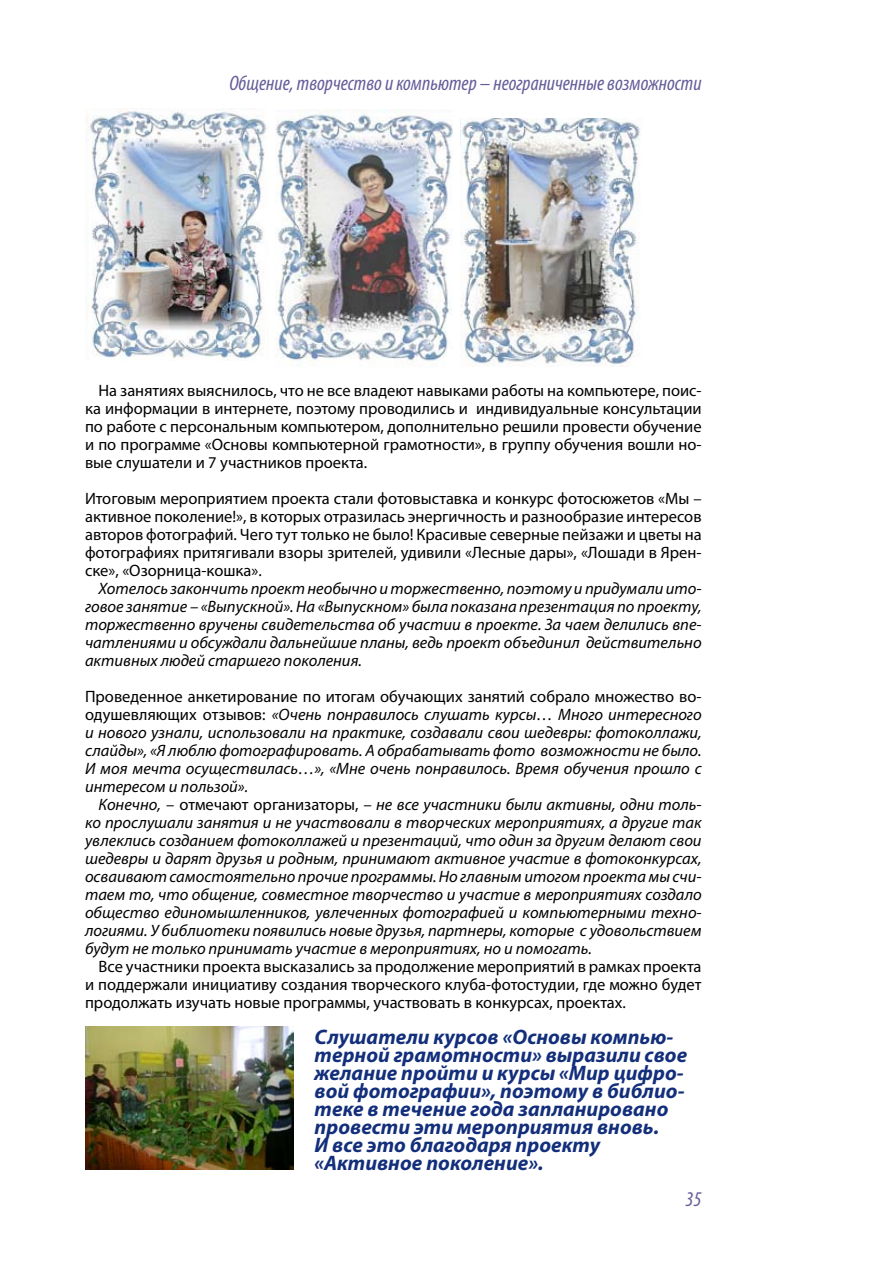
<style>
.page{position:relative;width:893px;height:1263px;background:#fff}
.page>*{position:absolute;margin:0;border:0;box-sizing:border-box;transform-origin:0 0}
.t1{font:italic 700 21px/18px "Myriad Pro";color:#132f7b}
.t2{font:italic condensed 21px "Myriad Pro";color:#655d99}
.t3{font:italic 16.5px/18px "Myriad Pro";color:#000;text-align:justify}
.t4{font:16.5px/18px "Myriad Pro";color:#000;text-align:justify}
.s1{font-style:normal}
</style>
<div class="page">
<img style="left:85px;top:108px;width:182px;height:252px">
<img style="left:275px;top:109px;width:178px;height:257px">
<img style="left:460px;top:118px;width:180px;height:249px">
<img style="left:85px;top:1026px;width:208px;height:143px">
<p class="t2" style="left:229px;top:70px;width:474px">Общение, творчество и компьютер – неограниченные возможности</p>
<p class="t4" style="left:85px;top:381px;width:618px;text-indent:13px">На занятиях выяснилось, что не все владеют навыками работы на компьютере, поис&shy;ка информации в интернете, поэтому проводились и индивидуальные консультации по работе с персональным компьютером, дополнительно решили провести обучение и по программе «Основы компьютерной грамотности», в группу обучения вошли но&shy;вые слушатели и 7 участников проекта.</p>
<p class="t4" style="left:85px;top:489px;width:618px">Итоговым мероприятием проекта стали фотовыставка и конкурс фотосюжетов «Мы – активное поколение!», в которых отразилась энергичность и разнообразие интересов авторов фотографий. Чего тут только не было! Красивые северные пейзажи и цветы на фотографиях притягивали взоры зрителей, удивили «Лесные дары», «Лошади в Ярен&shy;ске», «Озорница-кошка».</p>
<p class="t3" style="left:85px;top:579px;width:618px;text-indent:13px">Хотелось закончить проект необычно и торжественно, поэтому и придумали ито&shy;говое занятие – «Выпускной». На «Выпускном» была показана презентация по проекту, торжественно вручены свидетельства об участии в проекте. За чаем делились впе&shy;чатлениями и обсуждали дальнейшие планы, ведь проект объединил действительно активных людей старшего поколения.</p>
<p class="t3" style="left:85px;top:687px;width:618px"><span class="s1">Проведенное анкетирование по итогам обучающих занятий собрало множество во&shy;одушевляющих отзывов:</span> «Очень понравилось слушать курсы… Много интересного и нового узнали, использовали на практике, создавали свои шедевры: фотоколлажи, слайды», «Я люблю фотографировать. А обрабатывать фото возможности не было.<br>И моя мечта осуществилась…», «Мне очень понравилось. Время обучения прошло с интересом и пользой».</p>
<p class="t3" style="left:85px;top:795px;width:618px;text-indent:13px">Конечно, <span class="s1">– отмечают организаторы,</span> – не все участники были активны, одни толь&shy;ко прослушали занятия и не участвовали в творческих мероприятиях, а другие так увлеклись созданием фотоколлажей и презентаций, что один за другим делают свои шедевры и дарят друзья и родным, принимают активное участие в фотоконкурсах, осваивают самостоятельно прочие программы. Но главным итогом проекта мы счи&shy;таем то, что общение, совместное творчество и участие в мероприятиях создало общество единомышленников, увлеченных фотографией и компьютерными техно&shy;логиями. У библиотеки появились новые друзья, партнеры, которые с удовольствием будут не только принимать участие в мероприятиях, но и помогать.</p>
<p class="t4" style="left:85px;top:957px;width:618px;text-indent:13px">Все участники проекта высказались за продолжение мероприятий в рамках проекта и поддержали инициативу создания творческого клуба-фотостудии, где можно будет продолжать изучать новые программы, участвовать в конкурсах, проектах.</p>
<p class="t1" style="left:315px;top:1027px;width:374px">Слушатели курсов «Основы компью&shy;терной грамотности» выразили свое желание пройти и курсы «Мир цифро&shy;вой фотографии», поэтому в библио&shy;теке в течение года запланировано провести эти мероприятия вновь.<br>И все это благодаря проекту «Активное поколение».</p>
<p class="t2" style="left:685px;top:1186px;width:18px">35</p>
</div>
